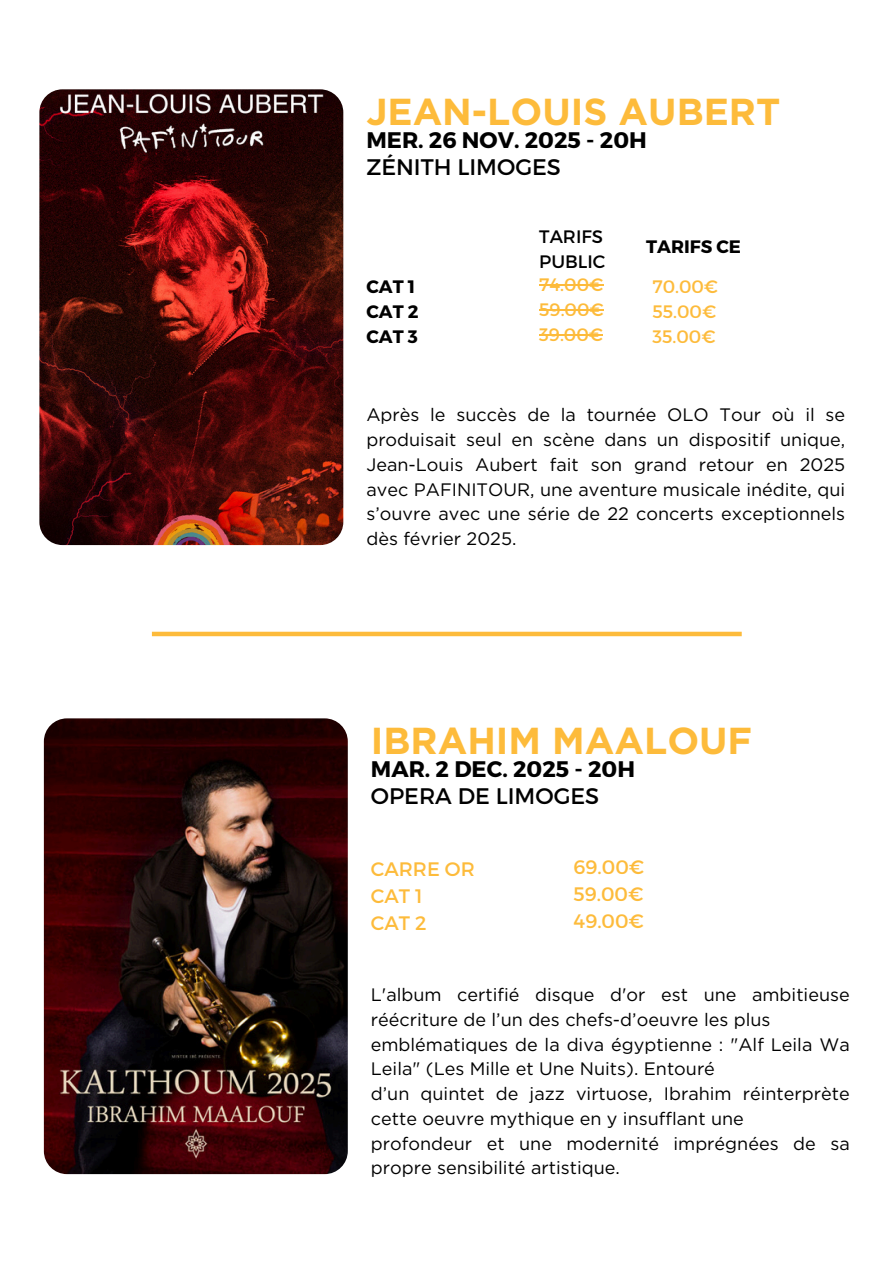
<style>
.page{position:relative;width:894px;height:1264px;background:#fff}
.page>*{position:absolute;margin:0;border:0;box-sizing:border-box;transform-origin:0 0}
.t1{font:700 37.5px "Gotham";color:#fdbb3b}
.t2{font:700 22.5px "Montserrat";color:#000}
.t3{font:22.5px "Montserrat";color:#000}
.t4{font:19.5px/27px "Montserrat";color:#fdbb3b}
.t5{font:18px/24.8px "Gotham";color:#000}
.t6{font:18px "Montserrat";color:#fdbb3b}
.t7{font:700 18px/24.8px "Montserrat";color:#000}
.t8{font:18px/24.8px "Montserrat";color:#000}
</style>
<div class="page">
<div style="left:152px;top:631px;width:589px;height:5px;background:#fdbb3b"></div>
<img style="left:39px;top:89px;width:304px;height:456px;border-radius:23px">
<hr style="left:539px;top:285px;width:64px;height:1px;background:#fdbb3b">
<hr style="left:539px;top:309px;width:64px;height:1px;background:#fdbb3b">
<hr style="left:539px;top:334px;width:64px;height:1px;background:#fdbb3b">
<img style="left:44px;top:718px;width:304px;height:456px;border-radius:23px">
<h1 class="t1" style="left:366px;top:89px;width:415px">JEAN-LOUIS AUBERT</h1>
<h2 class="t2" style="left:366px;top:125px;width:282px">MER. 26 NOV. 2025 - 20H</h2>
<h3 class="t3" style="left:366px;top:152px;width:196px">ZÉNITH LIMOGES</h3>
<p class="t8" style="left:539px;top:223px;width:68px">TARIFS<br>PUBLIC</p>
<h5 class="t7" style="left:366px;top:273px;width:54px">CAT 1<br>CAT 2<br>CAT 3</h5>
<h4 class="t6" style="left:539px;top:273px;width:66px">74.00€</h4>
<p class="t6" style="left:539px;top:298px;width:66px">59.00€</p>
<p class="t6" style="left:539px;top:323px;width:65px">39.00€</p>
<p class="t7" style="left:646px;top:233px;width:96px">TARIFS CE</p>
<p class="t6" style="left:652px;top:275px;width:67px">70.00€</p>
<p class="t6" style="left:652px;top:300px;width:65px">55.00€</p>
<p class="t6" style="left:652px;top:324px;width:65px">35.00€</p>
<h4 class="t5" style="left:366px;top:402px;width:480px;text-align:justify">Après le succès de la tournée OLO Tour où il se produisait seul en scène dans un dispositif unique, Jean-Louis Aubert fait son grand retour en 2025 avec PAFINITOUR, une aventure musicale inédite, qui s’ouvre avec une série de 22 concerts exceptionnels dès février 2025.</h4>
<p class="t1" style="left:371px;top:718px;width:383px">IBRAHIM MAALOUF</p>
<h1 class="t2" style="left:371px;top:754px;width:266px">MAR. 2 DEC. 2025 - 20H</h1>
<h2 class="t3" style="left:371px;top:781px;width:230px">OPERA DE LIMOGES</h2>
<p class="t4" style="left:371px;top:854px;width:105px">CARRE OR<br>CAT 1<br>CAT 2</p>
<p class="t4" style="left:573px;top:852px;width:72px">69.00€</p>
<p class="t4" style="left:573px;top:879px;width:71px">59.00€</p>
<p class="t4" style="left:573px;top:906px;width:72px">49.00€</p>
<h3 class="t5" style="left:371px;top:982px;width:480px">L'album certifié disque d'or est une ambitieuse réécriture de l’un des chefs-d’oeuvre les plus</h3>
<h5 class="t5" style="left:371px;top:1031px;width:480px">emblématiques de la diva égyptienne : "Alf Leila Wa<br>Leila" (Les Mille et Une Nuits). Entouré</h5>
<p class="t5" style="left:371px;top:1081px;width:480px">d’un quintet de jazz virtuose, Ibrahim réinterprète cette oeuvre mythique en y insufflant une</p>
<p class="t5" style="left:371px;top:1130px;width:480px">profondeur et une modernité imprégnées de sa propre sensibilité artistique.</p>
</div>
